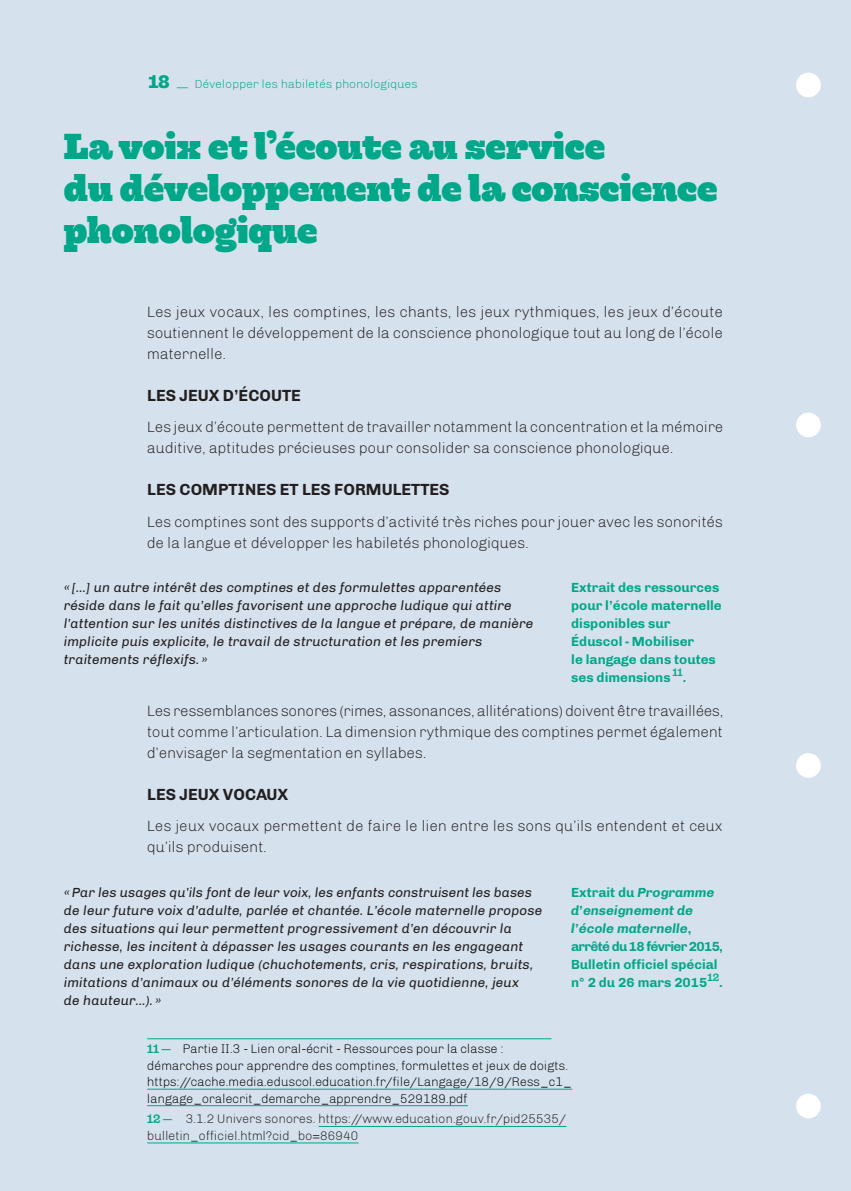
<style>
.page{position:relative;width:851px;height:1191px;background:#fff}
.page>*{position:absolute;margin:0;border:0;box-sizing:border-box;transform-origin:0 0}
.CHAPITRE_TITREniv1{font:800 36px/42px "Hernandez Niu";letter-spacing:-.005em;color:#00a788}
.CHAPITRE_TITRENiv3{font:700 16.5px "Chivo";color:#231f20}
.CHAPITRE_TEXTE_COURA{font:300 15.3px/21px "Chivo";letter-spacing:-.01em;color:#231f20}
.CHAPITRE_citation-re{font:italic 13.5px/18px "Chivo";letter-spacing:.01em;color:#231f20}
.CHAPITRE_auteur-cita{font:700 13.5px/18px "Chivo";color:#00a788}
.NOTE_BAS-PAGE{font:300 12.75px/16.5px "Chivo";letter-spacing:-.01em;color:#000}
.NOTE_BAS-PAGE-2{font:300 12.75px/16.5px "Chivo";letter-spacing:-.01em;color:#231f20}
.t1{font:300 12px "Chivo";color:#00a788}
.s1{font-family:"Hernandez Niu W00";font-weight:800;font-size:18px}
.s2{font-family:"Arial";font-style:italic}
.s3{font-style:italic}
.s4{font-family:"Hernandez Niu W00";font-weight:700;font-size:12px;color:#00a788}
</style>
<div class="page">
<div style="left:0;top:0;width:850px;height:1191px;background:#d5e1ed"></div>
<hr style="left:147px;top:1038px;width:404px;height:1px;background:#00a788">
<hr style="left:147px;top:1088px;width:425px;height:1px;background:#00a788">
<hr style="left:147px;top:1105px;width:321px;height:1px;background:#00a788">
<hr style="left:318px;top:1126px;width:248px;height:1px;background:#00a788">
<hr style="left:147px;top:1142px;width:211px;height:1px;background:#00a788">
<div style="left:796px;top:73px;width:24px;height:24px;background:#fff;border-radius:50%"></div>
<div style="left:796px;top:412px;width:24px;height:25px;background:#fff;border-radius:50%"></div>
<div style="left:796px;top:753px;width:24px;height:25px;background:#fff;border-radius:50%"></div>
<div style="left:796px;top:1093px;width:24px;height:25px;background:#fff;border-radius:50%"></div>
<p class="t1" style="left:148px;top:77px;width:271px"><span class="s1">18</span> — Développer les habiletés phonologiques</p>
<p class="CHAPITRE_TITREniv1" style="left:64px;top:127px;width:655px">La voix et l’écoute au service<br>du développement de la conscience phonologique</p>
<p class="CHAPITRE_TEXTE_COURA" style="left:147px;top:301px;width:577px;text-align:justify">Les jeux vocaux, les comptines, les chants, les jeux rythmiques, les jeux d’écoute soutiennent le développement de la conscience phonologique tout au long de l’école maternelle.</p>
<p class="CHAPITRE_TITRENiv3" style="left:147px;top:385px;width:155px">LES JEUX D’ÉCOUTE</p>
<p class="CHAPITRE_TEXTE_COURA" style="left:147px;top:416px;width:578px">Les jeux d’écoute permettent de travailler notamment la concentration et la mémoire auditive, aptitudes précieuses pour consolider sa conscience phonologique.</p>
<p class="CHAPITRE_TITRENiv3" style="left:147px;top:480px;width:304px">LES COMPTINES ET LES FORMULETTES</p>
<p class="CHAPITRE_TEXTE_COURA" style="left:147px;top:511px;width:577px">Les comptines sont des supports d’activité très riches pour jouer avec les sonorités de la langue et développer les habiletés phonologiques.</p>
<p class="CHAPITRE_citation-re" style="left:64px;top:578px;width:471px">« […] un autre intérêt des comptines et des formulettes apparentées réside dans le fait qu’elles favorisent une approche ludique qui attire l’attention sur les unités distinctives de la langue et prépare, de manière implicite puis explicite, le travail de structuration et les premiers traitements réflexifs. »</p>
<p class="CHAPITRE_auteur-cita" style="left:571px;top:578px;width:152px">Extrait des ressources pour l’école maternelle disponibles sur<br>Éduscol - Mobiliser<br>le langage dans toutes ses dimensions <sup>11</sup><span class="s2">.</span></p>
<p class="CHAPITRE_TEXTE_COURA" style="left:147px;top:700px;width:578px;text-align:justify">Les ressemblances sonores (rimes, assonances, allitérations) doivent être travaillées, tout comme l’articulation. La dimension rythmique des comptines permet également d’envisager la segmentation en syllabes.</p>
<p class="CHAPITRE_TITRENiv3" style="left:147px;top:784px;width:142px">LES JEUX VOCAUX</p>
<p class="CHAPITRE_TEXTE_COURA" style="left:147px;top:815px;width:577px">Les jeux vocaux permettent de faire le lien entre les sons qu’ils entendent et ceux qu’ils produisent.</p>
<p class="CHAPITRE_citation-re" style="left:64px;top:883px;width:480px">«Par les usages qu’ils font de leur voix, les enfants construisent les bases de leur future voix d’adulte, parlée et chantée. L’école maternelle propose des situations qui leur permettent progressivement d’en découvrir la richesse, les incitent à dépasser les usages courants en les engageant dans une exploration ludique (chuchotements, cris, respirations, bruits, imitations d’animaux ou d’éléments sonores de la vie quotidienne, jeux<br>de hauteur...). »</p>
<p class="CHAPITRE_auteur-cita" style="left:571px;top:883px;width:153px">Extrait du <span class="s3">Programme d’enseignement de l’école maternelle</span>, arrêté du 18 février 2015,<br>Bulletin officiel spécial n° 2 du 26 mars 2015<sup>12</sup>.</p>
<p class="NOTE_BAS-PAGE" style="left:147px;top:1040px;width:426px"><span class="s4">11 —</span> Partie II.3 - Lien oral-écrit - Ressources pour la classe : démarches pour apprendre des comptines, formulettes et jeux de doigts. https://cache.media.eduscol.education.fr/file/Langage/18/9/Ress_c1_ langage_oralecrit_demarche_apprendre_529189.pdf</p>
<p class="NOTE_BAS-PAGE-2" style="left:147px;top:1111px;width:421px"><span class="s4">12 —</span> 3.1.2 Univers sonores. https://www.education.gouv.fr/pid25535/ bulletin_officiel.html?cid_bo=86940</p>
</div>
